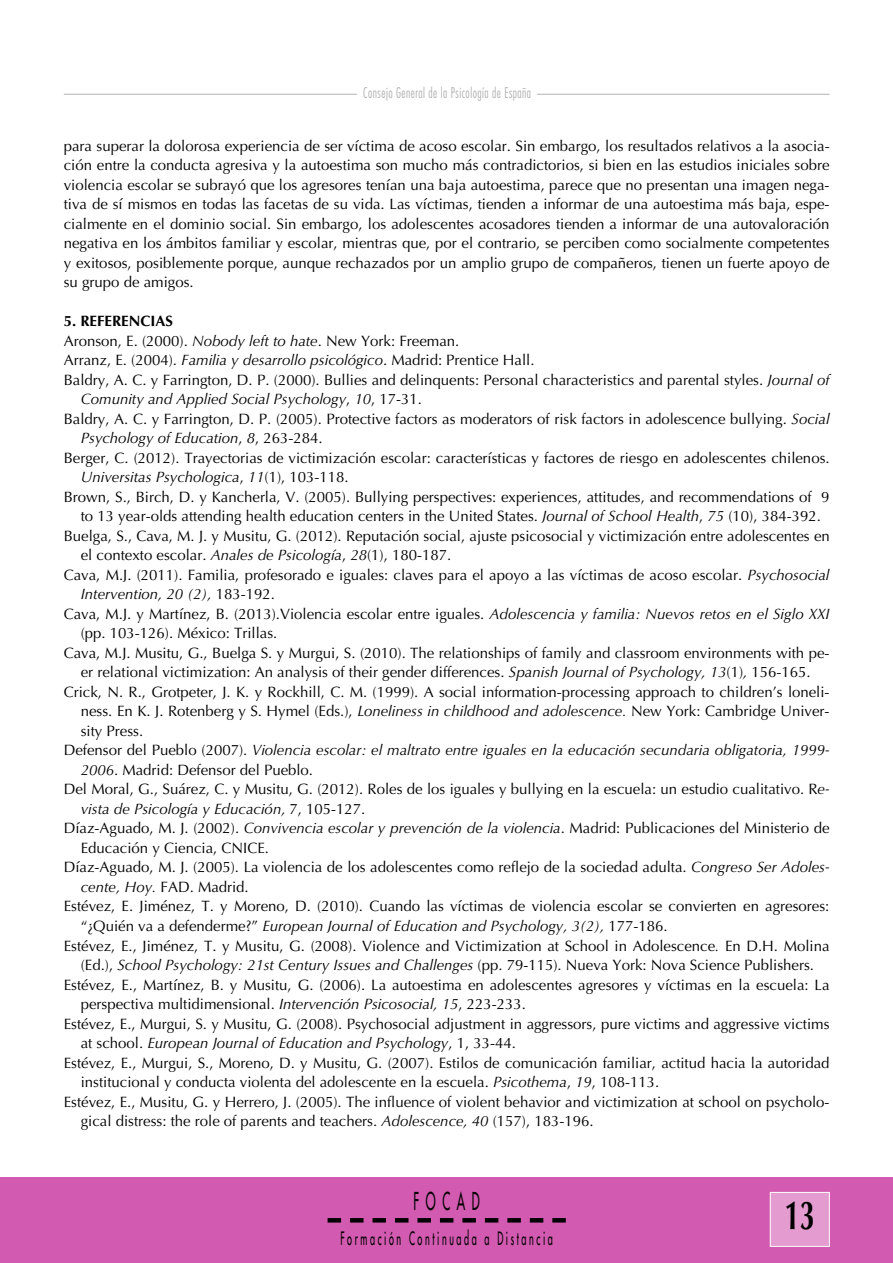
<style>
.page{position:relative;width:893px;height:1263px;background:#fff}
.page>*{position:absolute;margin:0;border:0;box-sizing:border-box;transform-origin:0 0}
.t1{font:700 40.5px "Optima";color:#000;scale:.67 1}
.t2{font:24px "Futura";letter-spacing:.55em;color:#000;scale:.5 1}
.t3{font:18px "Futura";letter-spacing:.29em;color:#000;scale:.5 1}
.t4{font:15px/19.5px "Optima";color:#000;text-align:justify}
.t5{font:italic 15px "Optima";color:#000}
.t6{font:700 15px "Optima";color:#000}
.t7{font:300 condensed 14.4px "Futura";letter-spacing:.04em;color:#b3b3b3;scale:.83 1}
.s1{font-style:italic}
.s2{font-style:normal}
</style>
<div class="page">
<div style="left:0;top:1178px;width:892px;height:85px;background:#d25ab0"></div>
<hr style="left:64px;top:94px;width:765px;height:1px;background:#b3b3b3">
<svg style="left:341px;top:1218px;width:203px;height:5px"></svg>
<div style="left:327px;top:1218px;width:14px;height:5px;background:#000"></div>
<div style="left:552px;top:1218px;width:14px;height:5px;background:#000"></div>
<div style="left:770px;top:1193px;width:59px;height:53px;background:#e49cd0"></div>
<div style="left:770px;top:1192px;width:59px;height:55px;border:1px solid #fff"></div>
<div style="left:357px;top:85px;width:180px;height:37px;background:#fff"></div>
<p class="t7" style="left:363px;top:87px;width:204px">Consejo General de la Psicología de España</p>
<p class="t4" style="left:64px;top:137px;width:767px">para superar la dolorosa experiencia de ser víctima de acoso escolar. Sin embargo, los resultados relativos a la asocia&shy;ción entre la conducta agresiva y la autoestima son mucho más contradictorios, si bien en las estudios iniciales sobre violencia escolar se subrayó que los agresores tenían una baja autoestima, parece que no presentan una imagen nega&shy;tiva de sí mismos en todas las facetas de su vida. Las víctimas, tienden a informar de una autoestima más baja, espe&shy;cialmente en el dominio social. Sin embargo, los adolescentes acosadores tienden a informar de una autovaloración negativa en los ámbitos familiar y escolar, mientras que, por el contrario, se perciben como socialmente competentes y exitosos, posiblemente porque, aunque rechazados por un amplio grupo de compañeros, tienen un fuerte apoyo de su grupo de amigos.</p>
<p class="t6" style="left:64px;top:315px;width:111px">5. REFERENCIAS</p>
<p class="t4" style="left:64px;top:332px;width:397px">Aronson, E. (2000). <span class="s1">Nobody left to hate</span>. New York: Freeman.</p>
<p class="t4" style="left:64px;top:352px;width:472px">Arranz, E. (2004). <span class="s1">Familia y desarrollo psicológico</span>. Madrid: Prentice Hall.</p>
<p class="t4" style="left:64px;top:371px;width:767px">Baldry, A. C. y Farrington, D. P. (2000). Bullies and delinquents: Personal characteristics and parental styles. <span class="s1">Journal of</span></p>
<p class="t5" style="left:81px;top:393px;width:343px">Comunity and Applied Social Psychology<span class="s2">,</span> 10<span class="s2">, 17-31.</span></p>
<p class="t4" style="left:64px;top:410px;width:767px">Baldry, A. C. y Farrington, D. P. (2005). Protective factors as moderators of risk factors in adolescence bullying. <span class="s1">Social</span></p>
<p class="t5" style="left:81px;top:432px;width:243px">Psychology of Education<span class="s2">,</span> 8<span class="s2">, 263-284.</span></p>
<p class="t4" style="left:64px;top:449px;width:767px">Berger, C. (2012). Trayectorias de victimización escolar: características y factores de riesgo en adolescentes chilenos.</p>
<p class="t5" style="left:81px;top:471px;width:269px">Universitas Psychologica<span class="s2">,</span> 11<span class="s2">(1), 103-118.</span></p>
<p class="t4" style="left:64px;top:488px;width:767px">Brown, S., Birch, D. y Kancherla, V. (2005). Bullying perspectives: experiences, attitudes, and recommendations of 9</p>
<p class="t4" style="left:81px;top:508px;width:741px">to 13 year-olds attending health education centers in the United States. <span class="s1">Journal of School Health</span>, <span class="s1">75</span> (10), 384-392.</p>
<p class="t4" style="left:64px;top:527px;width:767px">Buelga, S., Cava, M. J. y Musitu, G. (2012). Reputación social, ajuste psicosocial y victimización entre adolescentes en</p>
<p class="t4" style="left:81px;top:547px;width:372px">el contexto escolar. <span class="s1">Anales de Psicología</span>, <span class="s1">28</span>(1), 180-187.</p>
<p class="t4" style="left:64px;top:567px;width:767px">Cava, M.J. (2011). Familia, profesorado e iguales: claves para el apoyo a las víctimas de acoso escolar. <span class="s1">Psychosocial</span></p>
<p class="t5" style="left:81px;top:588px;width:195px">Intervention, 20 (2), <span class="s2">183-192.</span></p>
<p class="t4" style="left:64px;top:606px;width:767px">Cava, M.J. y Martínez, B. (2013).Violencia escolar entre iguales. <span class="s1">Adolescencia y familia: Nuevos retos en el Siglo XXI</span></p>
<p class="t4" style="left:81px;top:625px;width:198px">(pp. 103-126). México: Trillas.</p>
<p class="t4" style="left:64px;top:645px;width:767px">Cava, M.J. Musitu, G., Buelga S. y Murgui, S. (2010). The relationships of family and classroom environments with pe-</p>
<p class="t4" style="left:81px;top:664px;width:731px">er relational victimization: An analysis of their gender differences. <span class="s1">Spanish Journal of Psychology, 13</span>(1)<span class="s1">,</span> 156-165.</p>
<p class="t4" style="left:64px;top:684px;width:767px">Crick, N. R., Grotpeter, J. K. y Rockhill, C. M. (1999). A social information-processing approach to children’s loneli-</p>
<p class="t4" style="left:81px;top:703px;width:750px">ness. En K. J. Rotenberg y S. Hymel (Eds.), <span class="s1">Loneliness in childhood and adolescence.</span> New York: Cambridge Univer-</p>
<p class="t4" style="left:81px;top:723px;width:64px">sity Press.</p>
<p class="t5" style="left:64px;top:744px;width:767px"><span class="s2">Defensor del Pueblo (2007).</span> Violencia escolar: el maltrato entre iguales en la educación secundaria obligatoria, 1999-</p>
<p class="t4" style="left:81px;top:762px;width:234px"><span class="s1">2006</span>. Madrid: Defensor del Pueblo.</p>
<p class="t4" style="left:64px;top:781px;width:767px">Del Moral, G., Suárez, C. y Musitu, G. (2012). Roles de los iguales y bullying en la escuela: un estudio cualitativo. R<span class="s1">e-</span></p>
<p class="t5" style="left:81px;top:803px;width:286px">vista de Psicología y Educación, <span class="s2">7, 105-127.</span></p>
<p class="t4" style="left:64px;top:820px;width:767px">Díaz-Aguado, M. J. (2002). <span class="s1">Convivencia escolar y prevención de la violencia</span>. Madrid: Publicaciones del Ministerio de</p>
<p class="t4" style="left:81px;top:840px;width:190px">Educación y Ciencia, CNICE.</p>
<p class="t4" style="left:64px;top:859px;width:767px">Díaz-Aguado, M. J. (2005). La violencia de los adolescentes como reflejo de la sociedad adulta. <span class="s1">Congreso Ser Adoles-</span></p>
<p class="t4" style="left:81px;top:879px;width:169px"><span class="s1">cente, Hoy.</span> FAD. Madrid.</p>
<p class="t4" style="left:64px;top:898px;width:767px">Estévez, E. Jiménez, T. y Moreno, D. (2010). Cuando las víctimas de violencia escolar se convierten en agresores:</p>
<p class="t5" style="left:81px;top:920px;width:588px"><span class="s2">“¿Quién va a defenderme?”</span> European Journal of Education and Psychology, 3(2), <span class="s2">177-186.</span></p>
<p class="t4" style="left:64px;top:937px;width:767px">Estévez, E., Jiménez, T. y Musitu, G. (2008). Violence and Victimization at School in Adolescence<span class="s1">.</span> En D.H. Molina</p>
<p class="t4" style="left:81px;top:957px;width:734px">(Ed.), <span class="s1">School Psychology: 21st Century Issues and Challenges</span> (pp. 79-115). Nueva York: Nova Science Publishers.</p>
<p class="t4" style="left:64px;top:976px;width:767px">Estévez, E., Martínez, B. y Musitu, G. (2006). La autoestima en adolescentes agresores y víctimas en la escuela: La</p>
<p class="t4" style="left:81px;top:996px;width:447px">perspectiva multidimensional. <span class="s1">Intervención Psicosocial, 15</span>, 223-233.</p>
<p class="t4" style="left:64px;top:1015px;width:767px">Estévez, E., Murgui, S. y Musitu, G. (2008). Psychosocial adjustment in aggressors, pure victims and aggressive victims</p>
<p class="t5" style="left:81px;top:1037px;width:436px"><span class="s2">at school.</span> European Journal of Education and Psychology<span class="s2">, 1, 33-44.</span></p>
<p class="t4" style="left:64px;top:1054px;width:767px">Estévez, E., Murgui, S., Moreno, D. y Musitu, G. (2007). Estilos de comunicación familiar, actitud hacia la autoridad</p>
<p class="t4" style="left:81px;top:1074px;width:580px">institucional y conducta violenta del adolescente en la escuela. <span class="s1">Psicothema</span>, <span class="s1">19</span>, 108-113.</p>
<p class="t4" style="left:64px;top:1093px;width:767px">Estévez, E., Musitu, G. y Herrero, J. (2005). The influence of violent behavior and victimization at school on psycholo-</p>
<p class="t4" style="left:81px;top:1113px;width:514px">gical distress: the role of parents and teachers. <span class="s1">Adolescence, 40</span> (157), 183-196.</p>
<h2 class="t2" style="left:413px;top:1189px;width:134px">FOCAD</h2>
<p class="t3" style="left:340px;top:1230px;width:426px">Formación Continuada a Distancia</p>
<h1 class="t1" style="left:784px;top:1199px;width:46px">13</h1>
</div>
